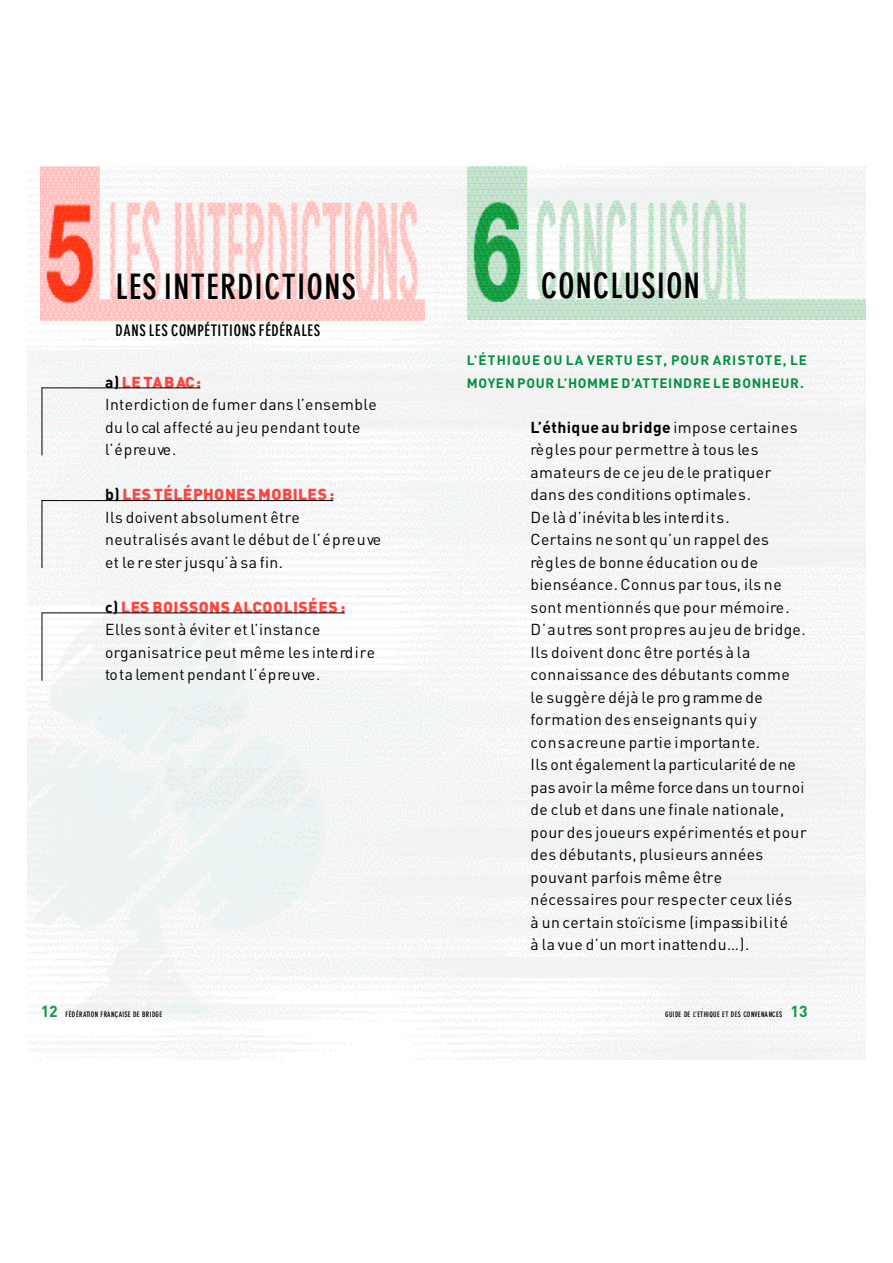
<style>
.page{position:relative;width:893px;height:1263px;background:#fff}
.page>*{position:absolute;margin:0;border:0;box-sizing:border-box;transform-origin:0 0}
.t1{font:700 condensed 34.5px "DIN Neuzeit Grotesk";letter-spacing:.04em;color:#000}
.t2{font:15.75px/22.5px "DIN";letter-spacing:.025em;color:#000}
.t3{font:700 condensed 15.75px "DIN Neuzeit Grotesk";letter-spacing:.04em;color:#000}
.t4{font:700 13.5px/22.4px "DIN";letter-spacing:.065em;color:#008f43}
.t5{font:700 condensed 7.5px "DIN Neuzeit Grotesk";letter-spacing:.035em;color:#000}
.s1{font-weight:700}
.s2{font-weight:900;color:#ff443f}
.s3{font-family:"DIN";font-stretch:normal;font-size:15.75px;color:#0c9846}
</style>
<div class="page">
<img style="left:27px;top:167px;width:838px;height:892px">
<img style="left:41px;top:167px;width:383px;height:143px">
<img style="left:41px;top:310px;width:383px;height:10px">
<img style="left:468px;top:167px;width:397px;height:153px">
<hr style="left:42px;top:388px;width:158px;height:1px;background:#000">
<hr style="left:42px;top:387px;width:1px;height:68px;background:#000">
<hr style="left:42px;top:500px;width:291px;height:1px;background:#000">
<hr style="left:42px;top:500px;width:1px;height:68px;background:#000">
<hr style="left:42px;top:613px;width:303px;height:1px;background:#000">
<hr style="left:42px;top:613px;width:1px;height:68px;background:#000">
<h1 class="t1" style="left:116px;top:273px;width:242px">LES INTERDICTIONS</h1>
<p class="t3" style="left:116px;top:325px;width:206px">DANS LES COMPÉTITIONS FÉDÉRALES</p>
<p class="t2" style="left:105px;top:372px;width:273px"><span class="s1">a )</span><span class="s2">LETA B AC:<br></span>In te rdiction de fumer dans l’e n s e m b le du lo cal affecté au jeu pendant to u te l’é p re u ve .</p>
<p class="t2" style="left:105px;top:485px;width:277px"><span class="s1">b)</span> <span class="s2">LES TÉLÉPHONES MOBILES :<br></span>Ils doivent absolument être<br>n e u t ralisés avant le début de l’ é p re u ve et le re ster jusqu’à sa fin.</p>
<p class="t2" style="left:105px;top:597px;width:271px"><span class="s1">c)</span> <span class="s2">LES BOISSONSALCOOLISÉES :<br></span>E lles sont à év iter et l’in sta n ce<br>o rg a n is a t r ice peut même les inte rd i re to ta lement pendant l’é p re u ve .</p>
<h1 class="t1" style="left:541px;top:273px;width:160px">C O N C L U S IO N</h1>
<p class="t4" style="left:467px;top:350px;width:342px">L’ÉTHIQUE OU LA VERTU EST, POUR ARISTOTE, LE<br>M OYEN POUR L’HOMME D’ATTEINDRE LE BONHEUR.</p>
<p class="t2" style="left:530px;top:417px;width:277px"><span class="s1">L’éthique au bridge</span> impose ce r ta in e s rè g les pour permettre à tous le s<br>a m a te u rs de ce jeu de le pra t iq u e r dans des conditions optimale s .<br>De là d’inév ita b les inte rd i t s .<br>C e r tains ne sont qu’un rappel des<br>rè g les de bonne éducation ou de<br>b ie n s é a n ce. Connus par tous, ils ne sont mentionnés que pour mémoire .<br>D ’ a u t res sont pro p res au jeu de bridge.<br>Ils doivent donc être portés à la<br>co n n a iss a n ce des débutants co m m e le suggère déjà le pro g ramme de formation des enseignants qui y<br>co n s a c reune partie importa n te .<br>Ils ont également la particularité de ne pas avoir la même fo rce dans un to u r n o i de club et dans une finale nationale , pour des joueurs expérimentés et pour des débutants, plusieurs années<br>p o u vant parfois même être<br>n é ce ss a ires pour re s p e c ter ceux liés<br>à un ce r tain stoïcisme (impass ib il it é<br>à la vue d’un mort inatte n d u … ).</p>
<p class="t5" style="left:41px;top:1012px;width:123px"><span class="s3">12</span> F É D É R ATION FRANÇAISE DE BRIDGE</p>
<p class="t5" style="left:665px;top:1012px;width:144px">GUIDE DE L’ETHIQUE ET DES CONVENANCES <span class="s3">13</span></p>
</div>
